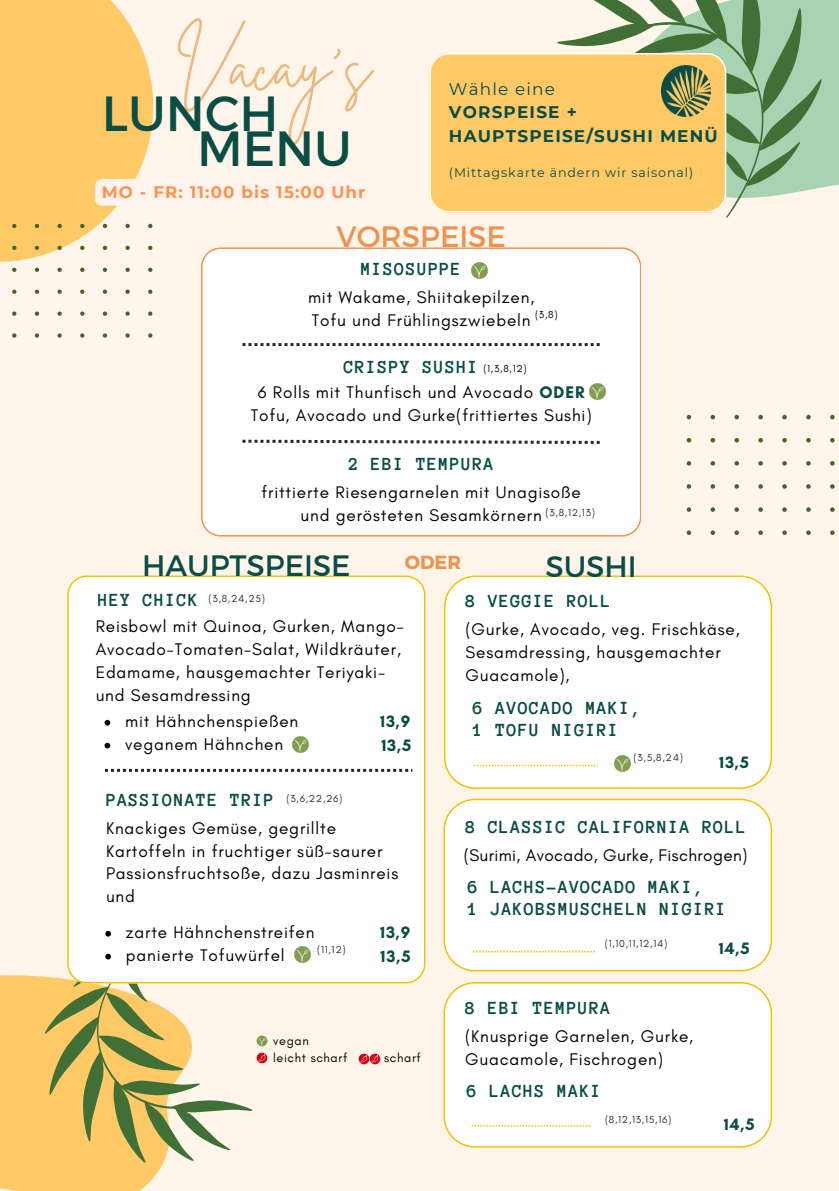
<style>
.page{position:relative;width:839px;height:1191px;background:#fff}
.page>*{position:absolute;margin:0;border:0;box-sizing:border-box;transform-origin:0 0}
.t1{font:66.8px "Brittany Signature";color:#ebb980}
.t2{font:49.4px "Montserrat";color:#094d45}
.t3{font:29.4px "Montserrat";color:#094d45}
.t4{font:29.4px "Montserrat";color:#ed924f}
.t5{font:700 19px/22.2px "Anonymous Pro";letter-spacing:.05em;color:#094d45}
.t6{font:700 19px "Montserrat";color:#ed924f}
.t7{font:17.2px/22.8px "Glacial Indifference";letter-spacing:.05em;color:#000}
.t8{font:17.2px "Glacial Indifference";letter-spacing:.02em;color:#000}
.t9{font:700 16.8px/23.2px "Montserrat";letter-spacing:.07em;color:#094d45}
.t10{font:700 16.8px "Glacial Indifference";letter-spacing:.05em;color:#094d45}
.t11{font:16.8px "Montserrat";letter-spacing:.07em;color:#094d45}
.t12{font:700 16.6px "Montserrat";letter-spacing:.07em;color:#ff914d}
.t13{font:12.6px "Montserrat";letter-spacing:.07em;color:#094d45}
.t14{font:12.6px "Glacial Indifference";letter-spacing:.05em;color:#000}
.t15{font:10.4px "Glacial Indifference";letter-spacing:.07em;color:#2e2d2d}
.t16{font:10.4px "Glacial Indifference";color:#000}
.s1{font-weight:700;color:#094d45}
</style>
<div class="page">
<div style="left:0;top:0;width:838px;height:1191px;background:#fff5ea"></div>
<div style="left:201px;top:247px;width:439px;height:290px;background:#fff"></div>
<svg style="left:242px;top:343px;width:357px;height:3px"></svg>
<svg style="left:0;top:0;width:153px;height:249px;background:#fecc70"></svg>
<svg style="left:557px;top:0;width:281px;height:218px;fill:#a6d4b2"></svg>
<div style="left:429px;top:53px;width:297px;height:159px;background:#ffc966"></div>
<img style="left:661px;top:66px;width:50px;height:51px">
<svg style="left:242px;top:440px;width:357px;height:4px"></svg>
<div style="left:0;top:975px;width:11px;height:216px;background:#ffc966"></div>
<svg style="left:11px;top:975px;width:287px;height:216px"></svg>
<div style="left:67px;top:576px;width:358px;height:407px;background:#fff"></div>
<svg style="left:105px;top:931px;width:6px;height:6px"></svg>
<svg style="left:105px;top:954px;width:6px;height:5px"></svg>
<img style="left:293px;top:946px;width:18px;height:18px">
<svg style="left:105px;top:769px;width:307px;height:3px"></svg>
<div style="left:444px;top:576px;width:328px;height:213px;background:#fff"></div>
<img style="left:613px;top:755px;width:18px;height:18px">
<svg style="left:473px;top:765px;width:124px;height:1px"></svg>
<div style="left:443px;top:799px;width:329px;height:172px;background:#fff"></div>
<svg style="left:473px;top:951px;width:121px;height:1px"></svg>
<div style="left:443px;top:982px;width:329px;height:165px;background:#fff"></div>
<svg style="left:471px;top:1125px;width:119px;height:2px"></svg>
<svg style="left:686px;top:415px;width:149px;height:120px"></svg>
<svg style="left:0;top:224px;width:152px;height:114px"></svg>
<svg style="left:256px;top:1036px;width:11px;height:27px"></svg>
<svg style="left:358px;top:1053px;width:22px;height:11px"></svg>
<div style="left:95px;top:179px;width:284px;height:27px;background:#fff4ed;border-radius:7px"></div>
<svg style="left:104px;top:720px;width:6px;height:6px"></svg>
<svg style="left:104px;top:743px;width:6px;height:5px"></svg>
<img style="left:291px;top:735px;width:18px;height:18px">
<img style="left:470px;top:262px;width:18px;height:18px">
<img style="left:588px;top:383px;width:18px;height:18px">
<p class="t1" style="left:174px;top:22px;width:198px">Vacay's</p>
<p class="t2" style="left:102px;top:82px;width:178px">LUNCH</p>
<p class="t2" style="left:197px;top:117px;width:156px">MENU</p>
<h6 class="t12" style="left:102px;top:182px;width:265px">MO - FR: 11:00 bis 15:00 Uhr</h6>
<p class="t11" style="left:449px;top:79px;width:108px">Wähle eine</p>
<p class="t9" style="left:449px;top:101px;width:270px">VORSPEISE +<br>HAUPTSPEISE/SUSHI MENÜ</p>
<p class="t13" style="left:449px;top:165px;width:246px">(Mittagskarte ändern wir saisonal)</p>
<p class="t4" style="left:336px;top:217px;width:171px">VORSPEISE</p>
<h4 class="t5" style="left:360px;top:258px;width:102px">MISOSUPPE</h4>
<h6 class="t7" style="left:308px;top:286px;width:228px">mit Wakame, Shiitakepilzen,<br>Tofu und Frühlingszwiebeln</h6>
<h4 class="t16" style="left:535px;top:308px;width:24px">(3,8)</h4>
<h5 class="t5" style="left:343px;top:356px;width:136px">CRISPY SUSHI</h5>
<h5 class="t16" style="left:483px;top:362px;width:45px">(1,3,8,12)</h5>
<p class="t7" style="left:251px;top:381px;width:342px;text-align:center">6 Rolls mit Thunfisch und Avocado <span class="s1">ODER<br></span>Tofu, Avocado und Gurke(frittiertes Sushi)</p>
<p class="t5" style="left:348px;top:453px;width:147px">2 EBI TEMPURA</p>
<p class="t7" style="left:261px;top:481px;width:321px;text-align:center">frittierte Riesengarnelen mit Unagisoße und gerösteten Sesamkörnern</p>
<h6 class="t15" style="left:545px;top:506px;width:51px">(3,8,12,13)</h6>
<p class="t3" style="left:142px;top:546px;width:210px">HAUPTSPEISE</p>
<h4 class="t6" style="left:405px;top:549px;width:58px">ODER</h4>
<h6 class="t3" style="left:545px;top:548px;width:93px">SUSHI</h6>
<h2 class="t5" style="left:98px;top:589px;width:102px">HEY CHICK</h2>
<h4 class="t15" style="left:209px;top:592px;width:58px">(3,8,24,25)</h4>
<h3 class="t5" style="left:465px;top:590px;width:147px">8 VEGGIE ROLL</h3>
<h6 class="t7" style="left:96px;top:615px;width:309px">Reisbowl mit Quinoa, Gurken, Mango-<br>Avocado-Tomaten-Salat, Wildkräuter,<br>Edamame, hausgemachter Teriyaki&shy;und Sesamdressing</h6>
<h5 class="t7" style="left:125px;top:710px;width:175px">mit Hähnchenspießen</h5>
<h4 class="t7" style="left:125px;top:732px;width:159px">veganem Hähnchen</h4>
<p class="t10" style="left:381px;top:735px;width:31px">13,5</p>
<h6 class="t10" style="left:380px;top:711px;width:32px">13,9</h6>
<h2 class="t5" style="left:106px;top:789px;width:170px">PASSIONATE TRIP</h2>
<p class="t15" style="left:286px;top:792px;width:57px">(3,6,22,26)</p>
<h4 class="t7" style="left:106px;top:816px;width:294px">Knackiges Gemüse, gegrillte<br>Kartoffeln in fruchtiger süß-saurer<br>Passionsfruchtsoße, dazu Jasminreis und</h4>
<h6 class="t7" style="left:126px;top:921px;width:190px">zarte Hähnchenstreifen</h6>
<p class="t7" style="left:126px;top:943px;width:160px">panierte Tofuwürfel</p>
<p class="t15" style="left:317px;top:943px;width:30px">(11,12)</p>
<p class="t10" style="left:380px;top:922px;width:32px">13,9</p>
<h5 class="t10" style="left:380px;top:946px;width:31px">13,5</h5>
<h3 class="t14" style="left:273px;top:1033px;width:37px">vegan</h3>
<h3 class="t14" style="left:273px;top:1050px;width:76px">leicht scharf</h3>
<h3 class="t14" style="left:384px;top:1050px;width:38px">scharf</h3>
<p class="t7" style="left:465px;top:618px;width:276px">(Gurke, Avocado, veg. Frischkäse,<br>Sesamdressing, hausgemachter<br>Guacamole),</p>
<p class="t5" style="left:473px;top:696px;width:170px">6 AVOCADO MAKI,<br>1 TOFU NIGIRI</p>
<p class="t15" style="left:633px;top:751px;width:51px">(3,5,8,24)</p>
<h4 class="t10" style="left:719px;top:752px;width:31px">13,5</h4>
<p class="t5" style="left:465px;top:816px;width:282px">8 CLASSIC CALIFORNIA ROLL</p>
<h5 class="t8" style="left:463px;top:845px;width:285px">(Surimi, Avocado, Gurke, Fischrogen)</h5>
<h4 class="t5" style="left:468px;top:876px;width:260px">6 LACHS-AVOCADO MAKI,<br>1 JAKOBSMUSCHELN NIGIRI</h4>
<p class="t10" style="left:718px;top:939px;width:33px">14,5</p>
<p class="t15" style="left:604px;top:937px;width:64px">(1,10,11,12,14)</p>
<h4 class="t5" style="left:465px;top:996px;width:147px">8 EBI TEMPURA</h4>
<p class="t7" style="left:465px;top:1024px;width:229px">(Knusprige Garnelen, Gurke,<br>Guacamole, Fischrogen)</p>
<h5 class="t5" style="left:467px;top:1080px;width:136px">6 LACHS MAKI</h5>
<p class="t15" style="left:605px;top:1113px;width:68px">(8,12,13,15,16)</p>
<p class="t10" style="left:723px;top:1114px;width:33px">14,5</p>
</div>
